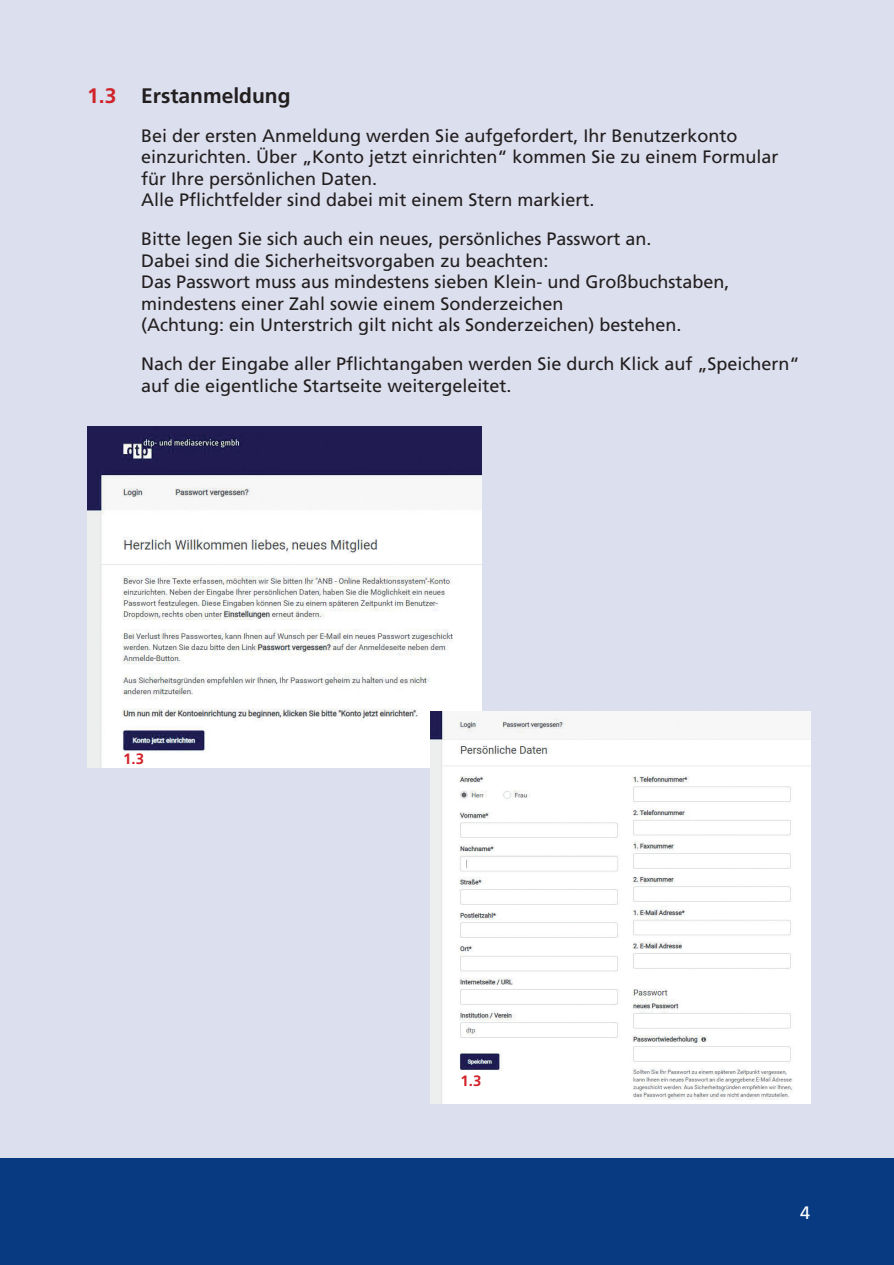
<style>
.page{position:relative;width:894px;height:1265px;background:#dcdfed}
.page>*{position:absolute;margin:0;border:0;box-sizing:border-box;transform-origin:0 0}
.t1{font:700 21px "Frutiger";color:#231f20}
.t2{font:18px/21.6px "Frutiger";color:#231f20}
.t3{font:18px "Frutiger";color:#fff}
.t4{font:700 15px "Frutiger";color:#d1232a}
.s1{color:#d1232a}
</style>
<div class="page">
<div style="left:0;top:1159px;width:894px;height:106px;background:#083a82"></div>
<img style="left:87px;top:426px;width:394px;height:341px">
<img style="left:431px;top:712px;width:379px;height:391px">
<p class="t1" style="left:87px;top:83px;width:205px"><span class="s1">1.3</span> Erstanmeldung</p>
<p class="t2" style="left:141px;top:124px;width:639px">Bei der ersten Anmeldung werden Sie aufgefordert, Ihr Benutzerkonto einzurichten. Über „Konto jetzt einrichten“ kommen Sie zu einem Formular für Ihre persönlichen Daten.<br>Alle Pflichtfelder sind dabei mit einem Stern markiert.</p>
<p class="t2" style="left:141px;top:228px;width:590px">Bitte legen Sie sich auch ein neues, persönliches Passwort an.<br>Dabei sind die Sicherheitsvorgaben zu beachten:<br>Das Passwort muss aus mindestens sieben Klein- und Großbuchstaben, mindestens einer Zahl sowie einem Sonderzeichen<br>(Achtung: ein Unterstrich gilt nicht als Sonderzeichen) bestehen.</p>
<p class="t2" style="left:141px;top:353px;width:660px">Nach der Eingabe aller Pflichtangaben werden Sie durch Klick auf „Speichern“ auf die eigentliche Startseite weitergeleitet.</p>
<p class="t4" style="left:123px;top:750px;width:22px">1.3</p>
<p class="t4" style="left:460px;top:1072px;width:22px">1.3</p>
<p class="t3" style="left:800px;top:1202px;width:12px">4</p>
</div>
